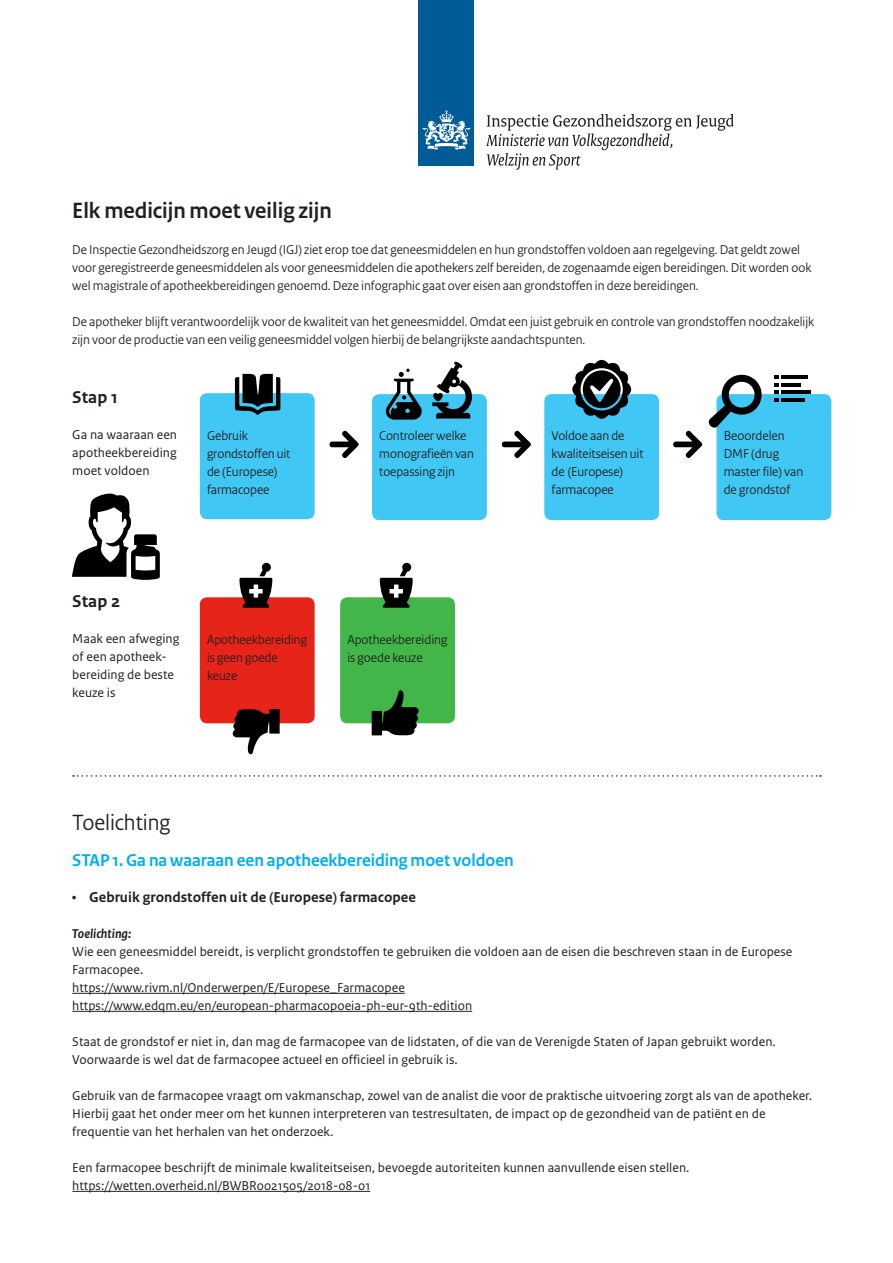
<style>
.page{position:relative;width:893px;height:1263px;background:#fff}
.page>*{position:absolute;margin:0;border:0;box-sizing:border-box;transform-origin:0 0}
._04_RO_Paragraafkop{font:700 23.25px "Rijksoverheid Sans Heading";color:#231f20}
._04_RO_Paragraafkop-2{font:23.25px "Rijksoverheid Sans Heading";color:#231f20}
.t1{font:700 18px "Rijksoverheid Sans Heading";color:#00aeef}
._04_RO_Paragraafkop-3{font:700 18px "Rijksoverheid Sans Text";color:#231f20}
.t2{font:700 15px "Rijksoverheid Sans Text";color:#231f20}
._04_RO_Paragraafkop-4{font:13.5px/18px "Rijksoverheid Sans Text";color:#231f20}
._04_RO_Paragraafkop-5{font:13.5px/18px "Rijksoverheid Sans Heading";color:#231f20}
._04_RO_Paragraafkop-6{font:italic 700 13.5px "Rijksoverheid Sans Text";color:#231f20}
</style>
<div class="page">
<div style="left:419px;top:0;width:55px;height:165px;background:#005b97"></div>
<svg style="left:423px;top:110px;width:47px;height:40px"></svg>
<svg style="left:486px;top:114px;width:248px;height:56px"></svg>
<svg style="left:330px;top:430px;width:29px;height:28px"></svg>
<svg style="left:502px;top:430px;width:29px;height:28px"></svg>
<svg style="left:673px;top:430px;width:29px;height:28px"></svg>
<div style="left:200px;top:393px;width:115px;height:126px;background:#40c7f4;border-radius:7px"></div>
<div style="left:372px;top:394px;width:115px;height:126px;background:#40c7f4;border-radius:7px"></div>
<div style="left:544px;top:394px;width:115px;height:126px;background:#40c7f4;border-radius:7px"></div>
<div style="left:716px;top:394px;width:115px;height:126px;background:#40c7f4;border-radius:7px"></div>
<div style="left:340px;top:597px;width:115px;height:126px;background:#42b649;border-radius:7px"></div>
<svg style="left:239px;top:563px;width:33px;height:34px"></svg>
<svg style="left:380px;top:563px;width:33px;height:45px"></svg>
<div style="left:200px;top:597px;width:115px;height:126px;background:#e72419;border-radius:7px"></div>
<svg style="left:432px;top:361px;width:40px;height:57px"></svg>
<svg style="left:372px;top:690px;width:47px;height:46px"></svg>
<svg style="left:72px;top:493px;width:88px;height:87px"></svg>
<hr style="left:781px;top:375px;width:27px;height:4px;background:#000">
<hr style="left:781px;top:383px;width:20px;height:4px;background:#000">
<hr style="left:781px;top:390px;width:30px;height:4px;background:#000">
<svg style="left:774px;top:375px;width:4px;height:27px"></svg>
<hr style="left:781px;top:398px;width:24px;height:4px;background:#000">
<svg style="left:235px;top:374px;width:45px;height:41px"></svg>
<svg style="left:708px;top:374px;width:56px;height:54px"></svg>
<svg style="left:233px;top:709px;width:47px;height:45px"></svg>
<svg style="left:384px;top:369px;width:40px;height:51px"></svg>
<svg style="left:572px;top:360px;width:59px;height:59px"></svg>
<hr style="left:72px;top:993px;width:333px;height:1px;background:#231f20">
<hr style="left:72px;top:1011px;width:400px;height:1px;background:#231f20">
<hr style="left:72px;top:1191px;width:298px;height:1px;background:#231f20">
<svg style="left:73px;top:775px;width:748px;height:2px"></svg>
<p class="_04_RO_Paragraafkop" style="left:72px;top:197px;width:261px">Elk medicijn moet veilig zijn</p>
<p class="_04_RO_Paragraafkop-5" style="left:72px;top:241px;width:741px">De Inspectie Gezondheidszorg en Jeugd (IGJ) ziet erop toe dat geneesmiddelen en hun grondstoffen voldoen aan regelgeving. Dat geldt zowel voor geregistreerde geneesmiddelen als voor geneesmiddelen die apothekers zelf bereiden, de zogenaamde eigen bereidingen. Dit worden ook wel magistrale of apotheekbereidingen genoemd. Deze infographic gaat over eisen aan grondstoffen in deze bereidingen.</p>
<p class="_04_RO_Paragraafkop-5" style="left:72px;top:313px;width:743px">De apotheker blijft verantwoordelijk voor de kwaliteit van het geneesmiddel. Omdat een juist gebruik en controle van grondstoffen noodzakelijk zijn voor de productie van een veilig geneesmiddel volgen hierbij de belangrijkste aandachtspunten.</p>
<p class="_04_RO_Paragraafkop-3" style="left:72px;top:387px;width:47px">Stap 1</p>
<p class="_04_RO_Paragraafkop-4" style="left:72px;top:426px;width:106px">Ga na waaraan een apotheekbereiding</p>
<p class="_04_RO_Paragraafkop-4" style="left:72px;top:462px;width:79px">moet voldoen</p>
<p class="_04_RO_Paragraafkop-5" style="left:207px;top:426px;width:42px">Gebruik</p>
<p class="_04_RO_Paragraafkop-5" style="left:207px;top:444px;width:85px">grondstoffen uit</p>
<p class="_04_RO_Paragraafkop-5" style="left:207px;top:462px;width:72px">de (Europese) farmacopee</p>
<p class="_04_RO_Paragraafkop-3" style="left:72px;top:591px;width:49px">Stap 2</p>
<p class="_04_RO_Paragraafkop-4" style="left:72px;top:630px;width:109px">Maak een afweging of een apotheek-</p>
<p class="_04_RO_Paragraafkop-4" style="left:72px;top:666px;width:103px">bereiding de beste keuze is</p>
<p class="_04_RO_Paragraafkop-5" style="left:207px;top:630px;width:102px">Apotheekbereiding is geen goede keuze</p>
<p class="_04_RO_Paragraafkop-5" style="left:379px;top:426px;width:96px">Controleer welke monografieën van toepassing zijn</p>
<p class="_04_RO_Paragraafkop-5" style="left:551px;top:426px;width:94px">Voldoe aan de kwaliteitseisen uit de (Europese) farmacopee</p>
<p class="_04_RO_Paragraafkop-5" style="left:724px;top:426px;width:62px">Beoordelen</p>
<p class="_04_RO_Paragraafkop-5" style="left:724px;top:444px;width:57px">DMF (drug</p>
<p class="_04_RO_Paragraafkop-5" style="left:724px;top:462px;width:81px">master file) van</p>
<p class="_04_RO_Paragraafkop-5" style="left:724px;top:480px;width:68px">de grondstof</p>
<p class="_04_RO_Paragraafkop-5" style="left:347px;top:630px;width:102px">Apotheekbereiding is goede keuze</p>
<p class="_04_RO_Paragraafkop-2" style="left:72px;top:809px;width:100px">Toelichting</p>
<h1 class="t1" style="left:72px;top:850px;width:443px">STAP 1. Ga na waaraan een apotheekbereiding moet voldoen</h1>
<h2 class="t2" style="left:72px;top:888px;width:345px">• Gebruik grondstoffen uit de (Europese) farmacopee</h2>
<p class="_04_RO_Paragraafkop-6" style="left:72px;top:926px;width:61px">Toelichting:</p>
<p class="_04_RO_Paragraafkop-4" style="left:72px;top:943px;width:722px">Wie een geneesmiddel bereidt, is verplicht grondstoffen te gebruiken die voldoen aan de eisen die beschreven staan in de Europese<br>Farmacopee.</p>
<p class="_04_RO_Paragraafkop-4" style="left:72px;top:979px;width:334px">https://www.rivm.nl/Onderwerpen/E/Europese_Farmacopee</p>
<p class="_04_RO_Paragraafkop-4" style="left:72px;top:997px;width:401px">https://www.edqm.eu/en/european-pharmacopoeia-ph-eur-9th-edition</p>
<p class="_04_RO_Paragraafkop-4" style="left:72px;top:1033px;width:705px">Staat de grondstof er niet in, dan mag de farmacopee van de lidstaten, of die van de Verenigde Staten of Japan gebruikt worden.<br>Voorwaarde is wel dat de farmacopee actueel en officieel in gebruik is.</p>
<p class="_04_RO_Paragraafkop-4" style="left:72px;top:1087px;width:741px">Gebruik van de farmacopee vraagt om vakmanschap, zowel van de analist die voor de praktische uitvoering zorgt als van de apotheker.<br>Hierbij gaat het onder meer om het kunnen interpreteren van testresultaten, de impact op de gezondheid van de patiënt en de frequentie van het herhalen van het onderzoek.</p>
<p class="_04_RO_Paragraafkop-4" style="left:72px;top:1159px;width:619px">Een farmacopee beschrijft de minimale kwaliteitseisen, bevoegde autoriteiten kunnen aanvullende eisen stellen.</p>
<p class="_04_RO_Paragraafkop-4" style="left:72px;top:1177px;width:299px">https://wetten.overheid.nl/BWBR0021505/2018-08-01</p>
</div>
